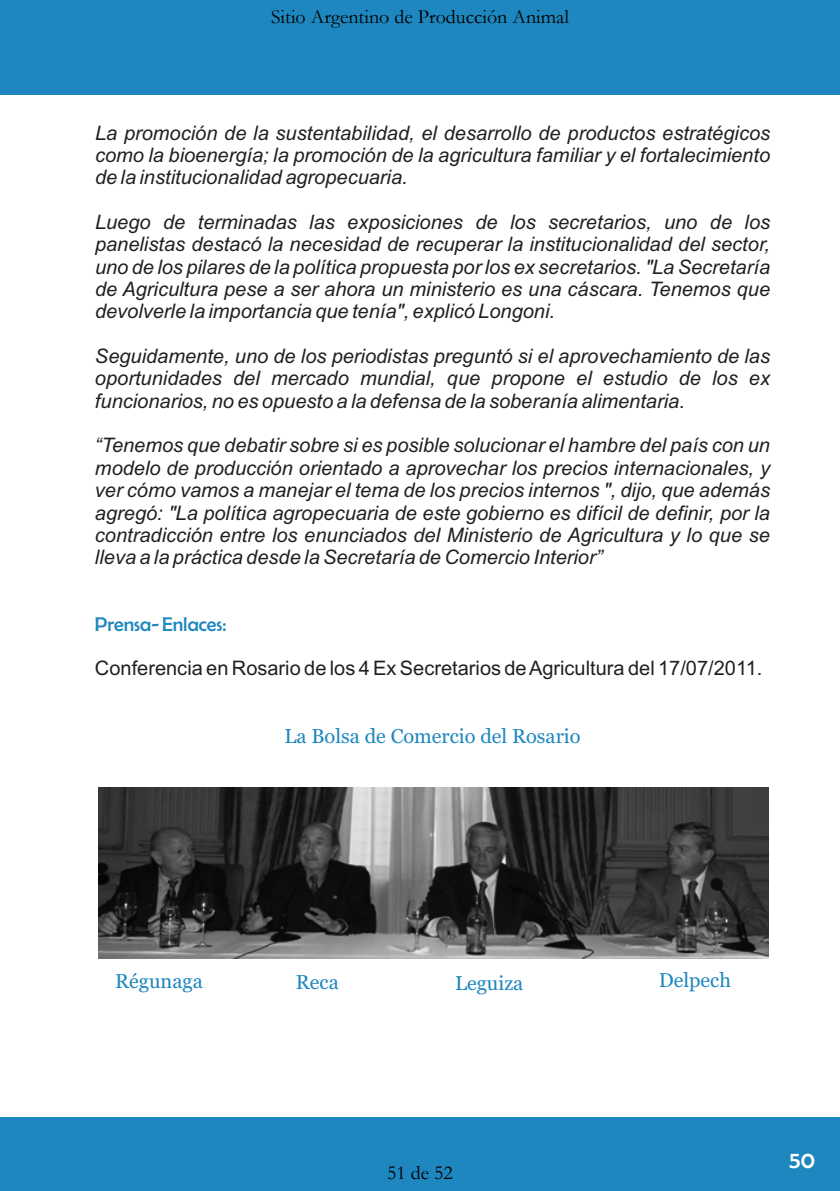
<style>
.page{position:relative;width:840px;height:1191px;background:#fff}
.page>*{position:absolute;margin:0;border:0;box-sizing:border-box;transform-origin:0 0}
.t1{font:24px "Berlin Sans FB";color:#fff}
.t2{font:italic 20px/22.4px "Arial";color:#231f20;text-align:justify}
.t3{font:20px "Arial";color:#231f20}
.t4{font:20px "Georgia";color:#1e87bf}
.t5{font:20px "Garamond";color:#000}
.t6{font:20px "Berlin Sans FB";color:#1e87bf}
</style>
<div class="page">
<div style="left:0;top:0;width:839px;height:94px;background:#1e87bf"></div>
<div style="left:0;top:1116px;width:839px;height:74px;background:#1e87bf"></div>
<img style="left:98px;top:788px;width:670px;height:171px">
<p class="t5" style="left:271px;top:3px;width:299px">Sitio Argentino de Producción Animal</p>
<p class="t2" style="left:95px;top:123px;width:676px">La promoción de la sustentabilidad, el desarrollo de productos estratégicos como la bioenergía; la promoción de la agricultura familiar y el fortalecimiento de la institucionalidad agropecuaria.</p>
<p class="t2" style="left:95px;top:212px;width:676px">Luego de terminadas las exposiciones de los secretarios, uno de los panelistas destacó la necesidad de recuperar la institucionalidad del sector, uno de los pilares de la política propuesta por los ex secretarios. "La Secretaría de Agricultura pese a ser ahora un ministerio es una cáscara. Tenemos que devolverle la importancia que tenía", explicó Longoni.</p>
<p class="t2" style="left:95px;top:347px;width:676px">Seguidamente, uno de los periodistas preguntó si el aprovechamiento de las oportunidades del mercado mundial, que propone el estudio de los ex funcionarios, no es opuesto a la defensa de la soberanía alimentaria.</p>
<p class="t2" style="left:95px;top:436px;width:676px">“Tenemos que debatir sobre si es posible solucionar el hambre del país con un modelo de producción orientado a aprovechar los precios internacionales, y ver cómo vamos a manejar el tema de los precios internos ", dijo, que además agregó: "La política agropecuaria de este gobierno es difícil de definir, por la contradicción entre los enunciados del Ministerio de Agricultura y lo que se lleva a la práctica desde la Secretaría de Comercio Interior”</p>
<p class="t6" style="left:95px;top:612px;width:133px">Prensa- Enlaces:</p>
<p class="t3" style="left:95px;top:660px;width:668px">Conferencia en Rosario de los 4 Ex Secretarios de Agricultura del 17/07/2011.</p>
<p class="t4" style="left:284px;top:728px;width:297px">La Bolsa de Comercio del Rosario</p>
<p class="t4" style="left:115px;top:972px;width:89px">Régunaga</p>
<p class="t4" style="left:296px;top:973px;width:44px">Reca</p>
<p class="t4" style="left:455px;top:975px;width:70px">Leguiza</p>
<p class="t4" style="left:658px;top:972px;width:74px">Delpech</p>
<p class="t5" style="left:387px;top:1159px;width:67px">51 de 52</p>
<p class="t1" style="left:789px;top:1146px;width:27px">50</p>
</div>
